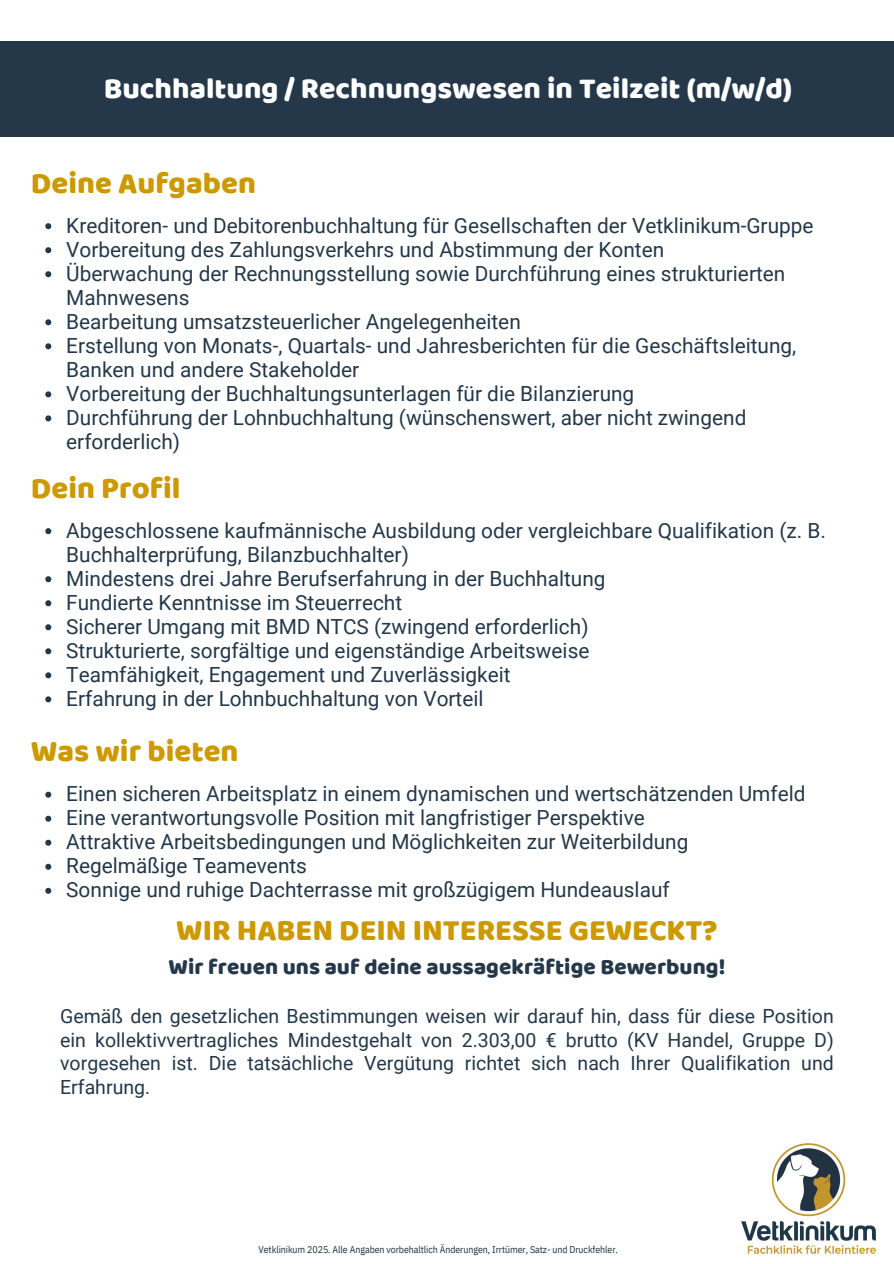
<style>
.page{position:relative;width:894px;height:1264px;background:#fff}
.page>*{position:absolute;margin:0;border:0;box-sizing:border-box;transform-origin:0 0}
.t1{font:30.75px "Baloo";color:#c90}
.t2{font:30.6px "Baloo";color:#c90}
.t3{font:30px "Baloo";color:#fff}
.t4{font:22.5px "Baloo";color:#243849}
.t5{font:20.85px/24px "Roboto";color:#243849}
.t6{font:19.5px/23.7px "Roboto";color:#243849;text-align:justify}
.t7{font:9.75px "IBM Plex Sans Cond";letter-spacing:-.005em;color:#203444}
</style>
<div class="page">
<img style="left:741px;top:1143px;width:135px;height:111px">
<div style="left:0;top:41px;width:893px;height:96px;background:#243849"></div>
<svg style="left:45px;top:528px;width:6px;height:6px"></svg>
<svg style="left:45px;top:576px;width:6px;height:6px"></svg>
<svg style="left:45px;top:600px;width:6px;height:6px"></svg>
<svg style="left:45px;top:624px;width:6px;height:6px"></svg>
<svg style="left:45px;top:648px;width:6px;height:6px"></svg>
<svg style="left:45px;top:672px;width:6px;height:6px"></svg>
<svg style="left:45px;top:696px;width:6px;height:6px"></svg>
<svg style="left:45px;top:223px;width:6px;height:6px"></svg>
<svg style="left:45px;top:247px;width:6px;height:6px"></svg>
<svg style="left:45px;top:271px;width:6px;height:6px"></svg>
<svg style="left:45px;top:319px;width:6px;height:6px"></svg>
<svg style="left:45px;top:343px;width:6px;height:6px"></svg>
<svg style="left:45px;top:391px;width:6px;height:6px"></svg>
<svg style="left:45px;top:415px;width:6px;height:6px"></svg>
<svg style="left:45px;top:791px;width:6px;height:6px"></svg>
<svg style="left:45px;top:815px;width:6px;height:6px"></svg>
<svg style="left:45px;top:839px;width:6px;height:6px"></svg>
<svg style="left:45px;top:863px;width:6px;height:6px"></svg>
<svg style="left:45px;top:887px;width:6px;height:6px"></svg>
<p class="t3" style="left:104px;top:70px;width:689px">Buchhaltung / Rechnungswesen in Teilzeit (m/w/d)</p>
<p class="t1" style="left:31px;top:164px;width:226px">Deine Aufgaben</p>
<p class="t5" style="left:66px;top:214px;width:748px">Kreditoren- und Debitorenbuchhaltung für Gesellschaften der Vetklinikum-Gruppe</p>
<p class="t5" style="left:66px;top:238px;width:599px">Vorbereitung des Zahlungsverkehrs und Abstimmung der Konten</p>
<h1 class="t5" style="left:66px;top:262px;width:720px">Überwachung der Rechnungsstellung sowie Durchführung eines strukturierten<br>Mahnwesens</h1>
<p class="t5" style="left:66px;top:310px;width:456px">Bearbeitung umsatzsteuerlicher Angelegenheiten</p>
<p class="t5" style="left:66px;top:334px;width:731px">Erstellung von Monats-, Quartals- und Jahresberichten für die Geschäftsleitung,<br>Banken und andere Stakeholder</p>
<p class="t5" style="left:66px;top:382px;width:569px">Vorbereitung der Buchhaltungsunterlagen für die Bilanzierung</p>
<p class="t5" style="left:66px;top:406px;width:681px">Durchführung der Lohnbuchhaltung (wünschenswert, aber nicht zwingend erforderlich)</p>
<p class="t1" style="left:31px;top:469px;width:151px">Dein Profil</p>
<h1 class="t5" style="left:66px;top:518px;width:761px">Abgeschlossene kaufmännische Ausbildung oder vergleichbare Qualifikation (z. B.<br>Buchhalterprüfung, Bilanzbuchhalter)</h1>
<h1 class="t5" style="left:66px;top:566px;width:540px">Mindestens drei Jahre Berufserfahrung in der Buchhaltung</h1>
<p class="t5" style="left:66px;top:590px;width:337px">Fundierte Kenntnisse im Steuerrecht</p>
<p class="t5" style="left:66px;top:614px;width:523px">Sicherer Umgang mit BMD NTCS (zwingend erforderlich)</p>
<p class="t5" style="left:66px;top:638px;width:524px">Strukturierte, sorgfältige und eigenständige Arbeitsweise</p>
<p class="t5" style="left:66px;top:662px;width:445px">Teamfähigkeit, Engagement und Zuverlässigkeit</p>
<p class="t5" style="left:66px;top:687px;width:418px">Erfahrung in der Lohnbuchhaltung von Vorteil</p>
<p class="t1" style="left:31px;top:733px;width:209px">Was wir bieten</p>
<p class="t5" style="left:66px;top:782px;width:740px">Einen sicheren Arbeitsplatz in einem dynamischen und wertschätzenden Umfeld</p>
<p class="t5" style="left:66px;top:806px;width:580px">Eine verantwortungsvolle Position mit langfristiger Perspektive</p>
<h2 class="t5" style="left:66px;top:830px;width:623px">Attraktive Arbeitsbedingungen und Möglichkeiten zur Weiterbildung</h2>
<h3 class="t5" style="left:66px;top:854px;width:242px">Regelmäßige Teamevents</h3>
<p class="t5" style="left:66px;top:878px;width:604px">Sonnige und ruhige Dachterrasse mit großzügigem Hundeauslauf</p>
<p class="t2" style="left:176px;top:911px;width:542px">WIR HABEN DEIN INTERESSE GEWECKT?</p>
<p class="t4" style="left:168px;top:952px;width:558px">Wir freuen uns auf deine aussagekräftige Bewerbung!</p>
<p class="t6" style="left:60px;top:1004px;width:775px">Gemäß den gesetzlichen Bestimmungen weisen wir darauf hin, dass für diese Position ein kollektivvertragliches Mindestgehalt von 2.303,00 € brutto (KV Handel, Gruppe D) vorgesehen ist. Die tatsächliche Vergütung richtet sich nach Ihrer Qualifikation und Erfahrung.</p>
<h1 class="t7" style="left:258px;top:1242px;width:361px">Vetklinikum 2025. Alle Angaben vorbehaltlich Änderungen, Irrtümer, Satz- und Druckfehler.</h1>
</div>
